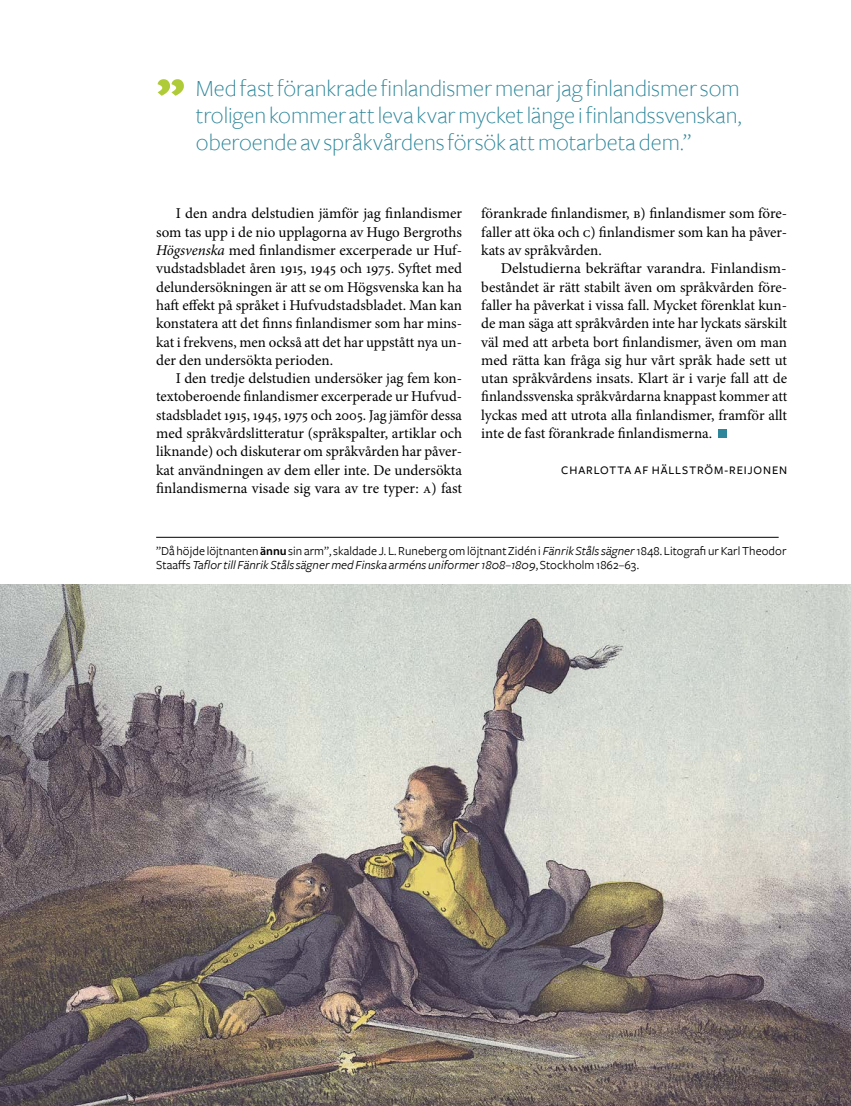
<style>
.page{position:relative;width:851px;height:1106px;background:#fff}
.page>*{position:absolute;margin:0;border:0;box-sizing:border-box;transform-origin:0 0}
.citatruta{font:300 24px/27px "Freight Sans";letter-spacing:-.005em;color:#2d869a;text-align:justify}
.bröd{font:15px/18.3px "Minion Pro";color:#000;text-align:justify}
.Bildtext{font:12.75px/14.7px "Freight Sans";letter-spacing:.005em;color:#000}
.författare{font:500 12px "Freight Sans";letter-spacing:.075em;color:#000}
.s1{font-style:italic}
.s2{font-family:"Minion Regular SC"}
.s3{font-family:"Myriad Pro";font-weight:600;font-size:12px}
</style>
<div class="page">
<div style="left:718px;top:429px;width:8px;height:9px;background:#2d869a"></div>
<img style="left:0;top:584px;width:850px;height:522px">
<hr style="left:156px;top:537px;width:622px;height:1px;background:#000">
<svg style="left:158px;top:79px;width:26px;height:17px"></svg>
<p class="citatruta" style="left:196px;top:75px;width:547px">Med fast förankrade finlandismer menar jag finlandismer som troligen kommer att leva kvar mycket länge i finlandssvenskan, oberoende av språkvårdens försök att motarbeta dem.”</p>
<p class="bröd" style="left:156px;top:204px;width:307px;text-indent:19px">I den andra delstudien jämför jag finlandismer som tas upp i de nio upplagorna av Hugo Bergroths <span class="s1">Högsvenska</span> med finlandismer excerperade ur Huf&shy;vudstadsbladet åren 1915, 1945 och 1975. Syftet med delundersökningen är att se om Högsvenska kan ha haft effekt på språket i Hufvudstadsbladet. Man kan konstatera att det finns finlandismer som har mins&shy;kat i frekvens, men också att det har uppstått nya un&shy;der den undersökta perioden.</p>
<p class="bröd" style="left:156px;top:369px;width:307px;text-indent:20px">I den tredje delstudien undersöker jag fem kon&shy;textoberoende finlandismer excerperade ur Hufvud&shy;stadsbladet 1915, 1945, 1975 och 2005. Jag jämför dessa med språkvårdslitteratur (språkspalter, artiklar och liknande) och diskuterar om språkvården har påver&shy;kat användningen av dem eller inte. De undersökta finlandismerna visade sig vara av tre typer: <span class="s2">a</span>) fast</p>
<p class="bröd" style="left:481px;top:204px;width:307px">förankrade finlandismer, <span class="s2">b</span>) finlandismer som före&shy;faller att öka och <span class="s2">c</span>) finlandismer som kan ha påver&shy;kats av språkvården.</p>
<p class="bröd" style="left:481px;top:259px;width:307px;text-align:left;text-indent:19px">Delstudierna bekräftar varandra. Finlandism&shy;beståndet är rätt stabilt även om språkvården före&shy;faller ha påverkat i vissa fall. Mycket förenklat kun&shy;de man säga att språkvården inte har lyckats särskilt väl med att arbeta bort finlandismer, även om man med rätta kan fråga sig hur vårt språk hade sett ut utan språkvårdens insats. Klart är i varje fall att de finlandssvenska språkvårdarna knappast kommer att lyckas med att utrota alla finlandismer, framför allt inte de fast förankrade finlandismerna.</p>
<p class="författare" style="left:561px;top:464px;width:227px">CHARLOTTA AF HÄLLSTRÖM-REIJONEN</p>
<p class="Bildtext" style="left:156px;top:543px;width:632px">”Då höjde löjtnanten <span class="s3">ännu</span> sin arm”, skaldade J. L. Runeberg om löjtnant Zidén i <span class="s1">Fänrik Ståls sägner</span> 1848. Litografi ur Karl Theodor<br>Staaffs <span class="s1">Taflor till Fänrik Ståls sägner med Finska arméns uniformer 1808–1809</span>, Stockholm 1862–63.</p>
</div>
